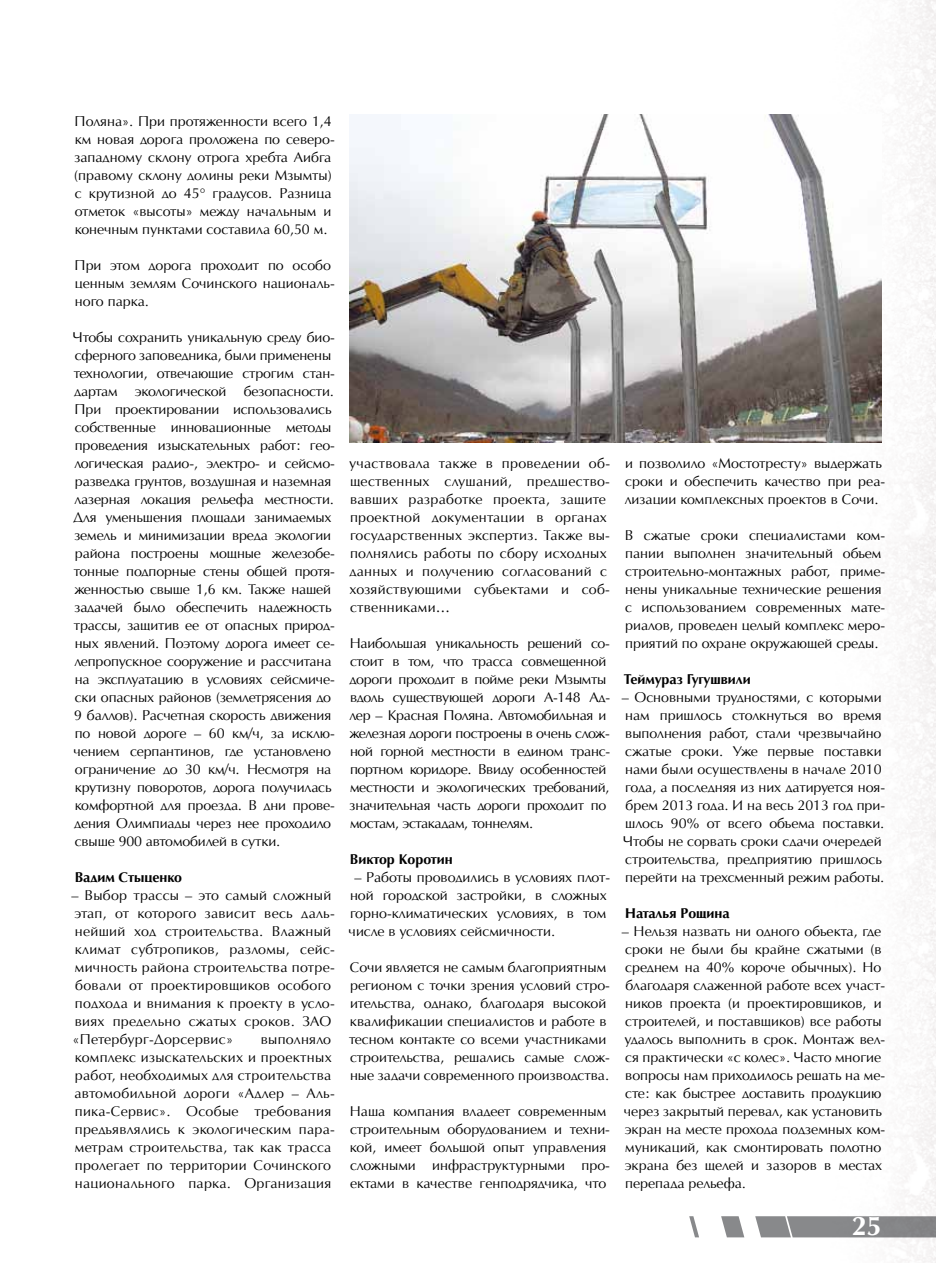
<style>
.page{position:relative;width:936px;height:1263px;background:#fff}
.page>*{position:absolute;margin:0;border:0;box-sizing:border-box;transform-origin:0 0}
.t1{font:700 27px "AG Opus High Resolution";color:#fff}
.t2{font:14.25px/18px "AG Opus High Resolution";color:#000}
.t3{font:14.25px/18px "AG Opus High Resolution";letter-spacing:.02em;color:#000}
.t4{font:14.25px/18px "AG Opus High Resolution";letter-spacing:-.02em;color:#000}
.t5{font:700 14.25px "AG Opus High Resolution";color:#000}
</style>
<div class="page">
<img style="left:795px;top:0;width:140px;height:1263px">
<svg style="left:689px;top:1216px;width:246px;height:21px"></svg>
<img style="left:349px;top:115px;width:532px;height:328px">
<p class="t2" style="left:74px;top:112px;width:262px">Поляна». При протяженности всего 1,4 км новая дорога проложена по северо&shy;западному склону отрога хребта Аибга (правому склону долины реки Мзымты) с крутизной до 45° градусов. Разница отметок «высоты» между начальным и конечным пунктами составила 60,50 м.</p>
<p class="t2" style="left:75px;top:256px;width:262px">При этом дорога проходит по особо ценным землям Сочинского националь&shy;ного парка.</p>
<p class="t2" style="left:73px;top:328px;width:264px">Чтобы сохранить уникальную среду био&shy;сферного заповедника, были применены технологии, отвечающие строгим стан&shy;дартам экологической безопасности.<br>При проектировании использовались собственные инновационные методы проведения изыскательных работ: гео&shy;логическая радио-, электро- и сейсмо&shy;разведка грунтов, воздушная и наземная лазерная локация рельефа местности.<br>Для уменьшения площади занимаемых земель и минимизации вреда экологии района построены мощные железобе&shy;тонные подпорные стены общей протя&shy;женностью свыше 1,6 км. Также нашей задачей было обеспечить надежность трассы, защитив ее от опасных природ&shy;ных явлений. Поэтому дорога имеет се&shy;лепропускное сооружение и рассчитана на эксплуатацию в условиях сейсмиче&shy;ски опасных районов (землетрясения до 9 баллов). Расчетная скорость движения по новой дороге – 60 км/ч, за исклю&shy;чением серпантинов, где установлено ограничение до 30 км/ч. Несмотря на крутизну поворотов, дорога получилась комфортной для проезда. В дни прове&shy;дения Олимпиады через нее проходило свыше 900 автомобилей в сутки.</p>
<p class="t5" style="left:75px;top:869px;width:109px">Вадим Стыценко</p>
<p class="t3" style="left:71px;top:886px;width:265px">– Выбор трассы – это самый сложный этап, от которого зависит весь даль&shy;нейший ход строительства. Влажный климат субтропиков, разломы, сейс&shy;мичность района строительства потре&shy;бовали от проектировщиков особого подхода и внимания к проекту в усло&shy;виях предельно сжатых сроков. ЗАО «Петербург-Дорсервис»</p>
<p class="t3" style="left:75px;top:1030px;width:262px;text-indent:186px">выполняло комплекс изыскательских и проектных работ, необходимых для строительства автомобильной дороги «Адлер – Аль&shy;пика-Сервис». Особые требования предъявлялись к экологическим пара&shy;метрам строительства, так как трасса пролегает по территории Сочинского национального парка. Организация</p>
<p class="t3" style="left:349px;top:454px;width:262px">участвовала также в проведении об&shy;щественных слушаний, предшество&shy;вавших разработке проекта, защите проектной документации в органах государственных экспертиз. Также вы&shy;полнялись работы по сбору исходных данных и получению согласований с хозяйствующими субъектами и соб&shy;ственниками…</p>
<p class="t4" style="left:349px;top:634px;width:262px">Наибольшая уникальность решений со&shy;стоит в том, что трасса совмещенной дороги проходит в пойме реки Мзымты вдоль существующей дороги А-148 Ад&shy;лер – Красная Поляна. Автомобильная и железная дороги построены в очень слож&shy;ной горной местности в едином транс&shy;портном коридоре. Ввиду особенностей местности и экологических требований, значительная часть дороги проходит по мостам, эстакадам, тоннелям.</p>
<p class="t5" style="left:350px;top:850px;width:104px">Виктор Коротин</p>
<p class="t2" style="left:348px;top:868px;width:263px;text-indent:6px">– Работы проводились в условиях плот&shy;ной городской застройки, в сложных горно-климатических условиях, в том числе в условиях сейсмичности.</p>
<p class="t2" style="left:349px;top:958px;width:262px">Сочи является не самым благоприятным регионом с точки зрения условий стро&shy;ительства, однако, благодаря высокой квалификации специалистов и работе в тесном контакте со всеми участниками строительства, решались самые слож&shy;ные задачи современного производства.</p>
<p class="t2" style="left:350px;top:1102px;width:262px">Наша компания владеет современным строительным оборудованием и техни&shy;кой, имеет большой опыт управления сложными инфраструктурными про&shy;ектами в качестве генподрядчика, что</p>
<p class="t2" style="left:624px;top:454px;width:262px">и позволило «Мостотресту» выдержать сроки и обеспечить качество при реа&shy;лизации комплексных проектов в Сочи.</p>
<p class="t2" style="left:625px;top:526px;width:262px">В сжатые сроки специалистами ком&shy;пании выполнен значительный объем строительно-монтажных работ, приме&shy;нены уникальные технические решения с использованием современных мате&shy;риалов, проведен целый комплекс меро&shy;приятий по охране окружающей среды.</p>
<p class="t5" style="left:624px;top:670px;width:128px">Теймураз Гугушвили</p>
<p class="t2" style="left:621px;top:688px;width:265px">– Основными трудностями, с которыми нам пришлось столкнуться во время выполнения работ, стали чрезвычайно сжатые сроки. Уже первые поставки нами были осуществлены в начале 2010 года, а последняя из них датируется ноя&shy;брем 2013 года. И на весь 2013 год при&shy;шлось 90% от всего объема поставки.<br>Чтобы не сорвать сроки сдачи очередей строительства, предприятию пришлось перейти на трехсменный режим работы.</p>
<p class="t5" style="left:625px;top:904px;width:106px">Наталья Рощина</p>
<p class="t2" style="left:621px;top:922px;width:265px">– Нельзя назвать ни одного объекта, где сроки не были бы крайне сжатыми (в среднем на 40% короче обычных). Но благодаря слаженной работе всех участ&shy;ников проекта (и проектировщиков, и строителей, и поставщиков) все работы удалось выполнить в срок. Монтаж вел&shy;ся практически «с колес». Часто многие вопросы нам приходилось решать на ме&shy;сте: как быстрее доставить продукцию через закрытый перевал, как установить экран на месте прохода подземных ком&shy;муникаций, как смонтировать полотно экрана без щелей и зазоров в местах перепада рельефа.</p>
<h1 class="t1" style="left:851px;top:1210px;width:32px">25</h1>
</div>
